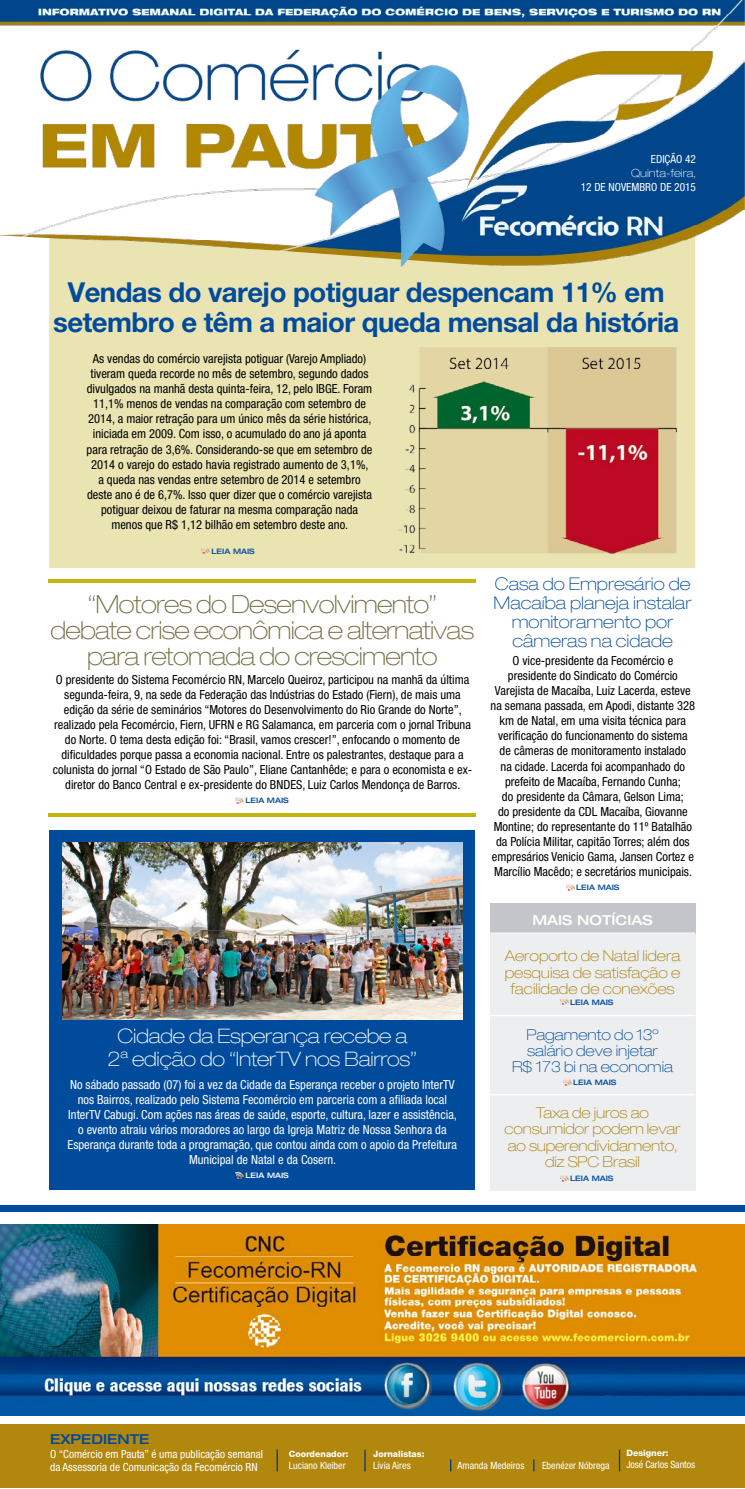
<style>
.page{position:relative;width:745px;height:1489px;background:#fff}
.page>*{position:absolute;margin:0;border:0;box-sizing:border-box;transform-origin:0 0}
.t1{font:700 27.5px/30px "Helvetica Neue LT Pro";letter-spacing:-.02em;color:#004b9c;text-align:center}
.t2{font:100 expanded 25px/26.2px "Helvetica Neue LT Pro";letter-spacing:-.03em;color:#747045;text-align:center}
.t3{font:100 expanded 20px/22.5px "Helvetica Neue LT Pro";letter-spacing:-.01em;color:#fff;text-align:center}
.t4{font:100 expanded 17.5px/18.8px "Helvetica Neue LT Pro";color:#004b9c;text-align:center}
.t5{font:100 expanded 15px/16.2px "Helvetica Neue LT Pro";letter-spacing:-.01em;color:#aa800a;text-align:center}
.t6{font:100 expanded 15px/16.2px "Helvetica Neue LT Pro";color:#004b9c;text-align:center}
.t7{font:500 expanded 13.75px "Helvetica Neue LT Pro";color:#fff}
.t8{font:500 expanded 13.75px "Helvetica Neue LT Pro";color:#004b9c}
.t9{font:condensed 12.5px/15px "Helvetica Neue LT Pro";color:#000;text-align:center}
.t10{font:condensed 12.5px/15px "Helvetica Neue LT Pro";color:#fff;text-align:center}
.t11{font:condensed 11.25px/13.5px "Helvetica Neue LT Pro";color:#fff}
.t12{font:100 expanded 11.25px "Helvetica Neue LT Pro";color:#fff}
.t13{font:condensed 10px "Helvetica Neue LT Pro";color:#fff}
.t14{font:800 8.75px "Helvetica Neue LT Pro";color:#fff}
.t15{font:500 expanded 7.5px "Helvetica Neue LT Pro";color:#004b9c}
.t16{font:500 expanded 7.5px "Helvetica Neue LT Pro";color:#fff}
</style>
<div class="page">
<div style="left:49px;top:284px;width:645px;height:284px;background:#eae4b3"></div>
<div style="left:49px;top:830px;width:425px;height:360px;background:#004b9c"></div>
<div style="left:0;top:1205px;width:744px;height:6px;background:#004b9c"></div>
<hr style="left:49px;top:579px;width:426px;height:3px;background:#c4b50e">
<hr style="left:49px;top:813px;width:426px;height:3px;background:#c4b50e">
<div style="left:0;top:1423px;width:744px;height:64px;background:#b1870e"></div>
<svg style="left:276px;top:1449px;width:1px;height:22px"></svg>
<svg style="left:364px;top:1449px;width:1px;height:22px"></svg>
<svg style="left:533px;top:1459px;width:1px;height:12px"></svg>
<svg style="left:450px;top:1459px;width:1px;height:12px"></svg>
<svg style="left:618px;top:1450px;width:1px;height:21px"></svg>
<img style="left:0;top:1224px;width:744px;height:191px">
<svg style="left:202px;top:547px;width:8px;height:7px"></svg>
<svg style="left:236px;top:797px;width:8px;height:6px"></svg>
<svg style="left:236px;top:1172px;width:8px;height:6px"></svg>
<img style="left:0;top:0;width:744px;height:284px">
<div style="left:489px;top:903px;width:205px;height:287px;background:#edeef0"></div>
<div style="left:489px;top:903px;width:205px;height:30px;background:#c3c5ca"></div>
<hr style="left:489px;top:932px;width:205px;height:1px;background:#fff">
<hr style="left:489px;top:1014px;width:205px;height:2px;background:#fff">
<hr style="left:489px;top:1094px;width:205px;height:1px;background:#fff">
<svg style="left:563px;top:1079px;width:8px;height:6px"></svg>
<svg style="left:560px;top:998px;width:8px;height:6px"></svg>
<svg style="left:560px;top:1175px;width:8px;height:6px"></svg>
<svg style="left:566px;top:884px;width:8px;height:6px"></svg>
<img style="left:287px;top:32px;width:189px;height:234px">
<img style="left:63px;top:842px;width:399px;height:177px">
<img style="left:395px;top:347px;width:286px;height:210px">
<p class="t11" style="left:650px;top:153px;width:46px">EDIÇÃO 42</p>
<p class="t12" style="left:630px;top:166px;width:66px">Quinta-feira,</p>
<p class="t11" style="left:580px;top:180px;width:66px">12 de NOVEMbro</p>
<p class="t11" style="left:659px;top:180px;width:37px">de 2015</p>
<h1 class="t1" style="left:53px;top:277px;width:627px">Vendas do varejo potiguar despencam 11% em setembro e têm a maior queda mensal da história</h1>
<p class="t9" style="left:87px;top:351px;width:287px">As vendas do comércio varejista potiguar (Varejo Ampliado) tiveram queda recorde no mês de setembro, segundo dados divulgados na manhã desta quinta-feira, 12, pelo IBGE. Foram 11,1% menos de vendas na comparação com setembro de 2014, a maior retração para um único mês da série histórica, iniciada em 2009. Com isso, o acumulado do ano já aponta para retração de 3,6%. Considerando-se que em setembro de 2014 o varejo do estado havia registrado aumento de 3,1%, a queda nas vendas entre setembro de 2014 e setembro deste ano é de 6,7%. Isso quer dizer que o comércio varejista potiguar deixou de faturar na mesma comparação nada menos que R$ 1,12 bilhão em setembro deste ano.</p>
<p class="t15" style="left:211px;top:546px;width:45px">LEIA MAIS</p>
<h2 class="t2" style="left:51px;top:590px;width:425px">“Motores do Desenvolvimento” debate crise econômica e alternativas para retomada do crescimento</h2>
<p class="t9" style="left:53px;top:671px;width:420px">O presidente do Sistema Fecomércio RN, Marcelo Queiroz, participou na manhã da última segunda-feira, 9, na sede da Federação das Indústrias do Estado (Fiern), de mais uma edição da série de seminários “Motores do Desenvolvimento do Rio Grande do Norte”, realizado pela Fecomércio, Fiern, UFRN e RG Salamanca, em parceria com o jornal Tribuna do Norte. O tema desta edição foi: “Brasil, vamos crescer!”, enfocando o momento de dificuldades porque passa a economia nacional. Entre os palestrantes, destaque para a colunista do jornal “O Estado de São Paulo”, Eliane Cantanhêde; e para o economista e ex&shy;diretor do Banco Central e ex-presidente do BNDES, Luiz Carlos Mendonça de Barros.</p>
<p class="t15" style="left:245px;top:796px;width:45px">LEIA MAIS</p>
<h3 class="t3" style="left:107px;top:1024px;width:311px">Cidade da Esperança recebe a<br>2ª edição do “InterTV nos Bairros”</h3>
<p class="t10" style="left:67px;top:1077px;width:391px">No sábado passado (07) foi a vez da Cidade da Esperança receber o projeto InterTV nos Bairros, realizado pelo Sistema Fecomércio em parceria com a afiliada local InterTV Cabugi. Com ações nas áreas de saúde, esporte, cultura, lazer e assistência, o evento atraiu vários moradores ao largo da Igreja Matriz de Nossa Senhora da Esperança durante toda a programação, que contou ainda com o apoio da Prefeitura Municipal de Natal e da Cosern.</p>
<p class="t16" style="left:245px;top:1171px;width:45px">LEIA MAIS</p>
<h3 class="t4" style="left:493px;top:574px;width:199px">Casa do Empresário de<br>Macaíba planeja instalar monitoramento por câmeras na cidade</h3>
<p class="t9" style="left:490px;top:653px;width:206px">O vice-presidente da Fecomércio e presidente do Sindicato do Comércio Varejista de Macaíba, Luiz Lacerda, esteve na semana passada, em Apodi, distante 328 km de Natal, em uma visita técnica para verificação do funcionamento do sistema<br>de câmeras de monitoramento instalado<br>na cidade. Lacerda foi acompanhado do prefeito de Macaíba, Fernando Cunha;<br>do presidente da Câmara, Gelson Lima;<br>do presidente da CDL Macaíba, Giovanne Montine; do representante do 11º Batalhão da Polícia Militar, capitão Torres; além dos empresários Venicio Gama, Jansen Cortez e Marcílio Macêdo; e secretários municipais.</p>
<p class="t15" style="left:576px;top:882px;width:45px">LEIA MAIS</p>
<p class="t7" style="left:532px;top:911px;width:122px">MAIS NOTÍCIAS</p>
<p class="t5" style="left:504px;top:947px;width:177px">Aeroporto de Natal lidera pesquisa de satisfação e facilidade de conexões</p>
<p class="t15" style="left:570px;top:997px;width:45px">LEIA MAIS</p>
<p class="t6" style="left:511px;top:1025px;width:162px">Pagamento do 13º salário deve injetar<br>R$ 173 bi na economia</p>
<p class="t15" style="left:573px;top:1077px;width:45px">LEIA MAIS</p>
<p class="t5" style="left:504px;top:1104px;width:177px">Taxa de juros ao consumidor podem levar ao superendividamento, diz SPC Brasil</p>
<p class="t15" style="left:570px;top:1173px;width:45px">LEIA MAIS</p>
<p class="t8" style="left:50px;top:1430px;width:101px">EXPEDIENTE</p>
<p class="t11" style="left:50px;top:1446px;width:214px">O “Comércio em Pauta” é uma publicação semanal da Assessoria de Comunicação da Fecomércio RN</p>
<p class="t14" style="left:288px;top:1448px;width:61px">Coordenador:</p>
<p class="t13" style="left:288px;top:1459px;width:58px">Luciano Kleiber</p>
<p class="t14" style="left:373px;top:1448px;width:53px">Jornalistas:</p>
<p class="t13" style="left:373px;top:1459px;width:39px">Lívia Aires</p>
<p class="t13" style="left:457px;top:1459px;width:68px">Amanda Medeiros</p>
<p class="t13" style="left:541px;top:1459px;width:69px">Ebenézer Nóbrega</p>
<p class="t14" style="left:626px;top:1447px;width:44px">Designer:</p>
<p class="t13" style="left:626px;top:1458px;width:70px">José Carlos Santos</p>
</div>
